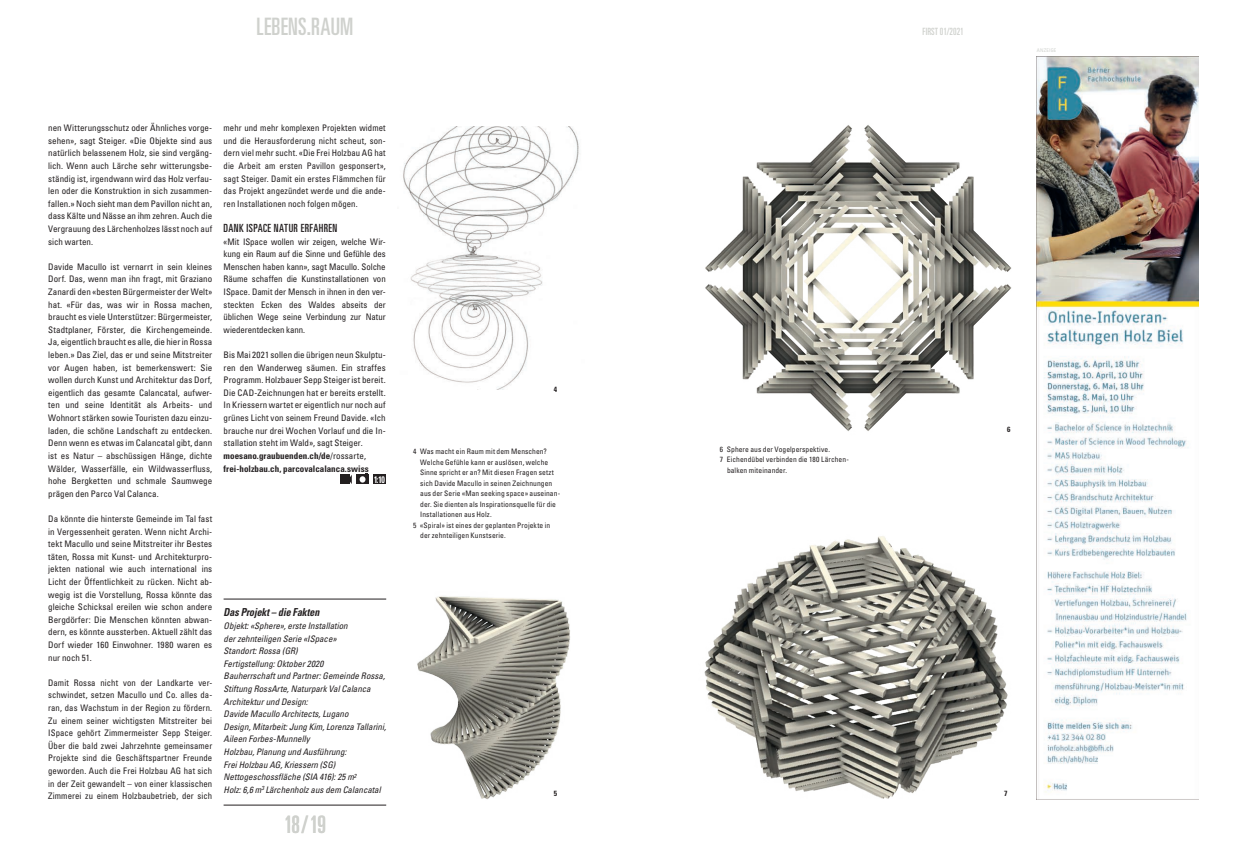
<style>
.page{position:relative;width:1248px;height:842px;background:#fff}
.page>*{position:absolute;margin:0;border:0;box-sizing:border-box;transform-origin:0 0}
.t1{font:ultra-condensed 24px "Univers LT Std";letter-spacing:.01em;color:#cfd1cd;scale:.95 1}
.t2{font:ultra-condensed 11.2px "Univers LT Std";letter-spacing:.035em;color:#231f20}
.t3{font:italic 700 condensed 11px "Univers LT Std";letter-spacing:-.01em;color:#231f20;scale:.9 1}
.t4{font:ultra-condensed 10px "Univers LT Std";letter-spacing:.005em;color:#cfd1cd;scale:.95 1}
.t5{font:700 condensed 9.5px "Univers LT";color:#fff;scale:.81 1}
.t6{font:condensed 9px/12.6px "Univers LT Std";letter-spacing:.005em;color:#231f20;text-align:justify}
.t7{font:italic condensed 9px/12.6px "Univers LT Std";color:#231f20}
.t8{font:condensed 7.5px "Univers LT Std";letter-spacing:.01em;color:#231f20}
.t9{font:700 condensed 7.5px "Univers LT Std";color:#231f20}
.t10{font:condensed 5px "Univers LT Std";letter-spacing:.04em;color:#cfd1cd}
.s1{font-weight:700}
</style>
<div class="page">
<hr style="left:223px;top:599px;width:163px;height:1px;background:#231f20">
<hr style="left:223px;top:805px;width:163px;height:1px;background:#231f20">
<img style="left:1036px;top:56px;width:162px;height:743px">
<img style="left:705px;top:125px;width:307px;height:306px">
<img style="left:704px;top:536px;width:304px;height:263px">
<img style="left:403px;top:126px;width:176px;height:264px">
<div style="left:339px;top:475px;width:10px;height:9px;background:#231f20"></div>
<svg style="left:349px;top:475px;width:3px;height:9px"></svg>
<svg style="left:356px;top:475px;width:12px;height:9px"></svg>
<div style="left:359px;top:476px;width:6px;height:7px;background:#fff;border-radius:50%"></div>
<div style="left:373px;top:475px;width:13px;height:9px;background:#231f20"></div>
<img style="left:417px;top:596px;width:153px;height:204px">
<h1 class="t1" style="left:256px;top:13px;width:103px">LEBENS.RAUM</h1>
<p class="t4" style="left:922px;top:26px;width:45px">FIRST 01/2021</p>
<p class="t6" style="left:48px;top:122px;width:165px">nen Witterungsschutz oder Ähnliches vorge&shy;sehen», sagt Steiger. «Die Objekte sind aus natürlich belassenem Holz, sie sind vergäng&shy;lich. Wenn auch Lärche sehr witterungsbe&shy;ständig ist, irgendwann wird das Holz verfau&shy;len oder die Konstruktion in sich zusammen&shy;fallen.» Noch sieht man dem Pavillon nicht an, dass Kälte und Nässe an ihm zehren. Auch die Vergrauung des Lärchenholzes lässt noch auf sich warten.</p>
<p class="t6" style="left:48px;top:260px;width:165px">Davide Macullo ist vernarrt in sein kleines Dorf. Das, wenn man ihn fragt, mit Graziano Zanardi den «besten Bürgermeister der Welt» hat. «Für das, was wir in Rossa machen, braucht es viele Unterstützer: Bürgermeister, Stadtplaner, Förster, die Kirchengemeinde.<br>Ja, eigentlich braucht es alle, die hier in Rossa leben.» Das Ziel, das er und seine Mitstreiter vor Augen haben, ist bemerkenswert: Sie wollen durch Kunst und Architektur das Dorf, eigentlich das gesamte Calancatal, aufwer&shy;ten und seine Identität als Arbeits- und Wohnort stärken sowie Touristen dazu einzu&shy;laden, die schöne Landschaft zu entdecken.<br>Denn wenn es etwas im Calancatal gibt, dann ist es Natur – abschüssigen Hänge, dichte Wälder, Wasserfälle, ein Wildwasserfluss, hohe Bergketten und schmale Saumwege prägen den Parco Val Calanca.</p>
<p class="t6" style="left:48px;top:512px;width:165px">Da könnte die hinterste Gemeinde im Tal fast in Vergessenheit geraten. Wenn nicht Archi&shy;tekt Macullo und seine Mitstreiter ihr Bestes täten, Rossa mit Kunst- und Architekturpro&shy;jekten national wie auch international ins Licht der Öffentlichkeit zu rücken. Nicht ab&shy;wegig ist die Vorstellung, Rossa könnte das gleiche Schicksal ereilen wie schon andere Bergdörfer: Die Menschen könnten abwan&shy;dern, es könnte aussterben. Aktuell zählt das Dorf wieder 160 Einwohner. 1980 waren es nur noch 51.</p>
<p class="t6" style="left:48px;top:676px;width:165px">Damit Rossa nicht von der Landkarte ver&shy;schwindet, setzen Macullo und Co. alles da&shy;ran, das Wachstum in der Region zu fördern.<br>Zu einem seiner wichtigsten Mitstreiter bei ISpace gehört Zimmermeister Sepp Steiger.<br>Über die bald zwei Jahrzehnte gemeinsamer Projekte sind die Geschäftspartner Freunde geworden. Auch die Frei Holzbau AG hat sich in der Zeit gewandelt – von einer klassischen Zimmerei zu einem Holzbaubetrieb, der sich</p>
<p class="t6" style="left:223px;top:122px;width:164px">mehr und mehr komplexen Projekten widmet und die Herausforderung nicht scheut, son&shy;dern viel mehr sucht. «Die Frei Holzbau AG hat die Arbeit am ersten Pavillon gesponsert», sagt Steiger. Damit ein erstes Flämmchen für das Projekt angezündet werde und die ande&shy;ren Installationen noch folgen mögen.</p>
<p class="t2" style="left:223px;top:222px;width:115px">DANK ISPACE NATUR ERFAHREN</p>
<p class="t6" style="left:223px;top:235px;width:164px">«Mit ISpace wollen wir zeigen, welche Wir&shy;kung ein Raum auf die Sinne und Gefühle des Menschen haben kann», sagt Macullo. Solche Räume schaffen die Kunstinstallationen von ISpace. Damit der Mensch in ihnen in den ver&shy;steckten Ecken des Waldes abseits der üblichen Wege seine Verbindung zur Natur wiederentdecken kann.</p>
<p class="t6" style="left:223px;top:348px;width:164px;text-align:left">Bis Mai 2021 sollen die übrigen neun Skulptu&shy;ren den Wanderweg säumen. Ein straffes Programm. Holzbauer Sepp Steiger ist bereit.<br>Die CAD-Zeichnungen hat er bereits erstellt.<br>In Kriessern wartet er eigentlich nur noch auf grünes Licht von seinem Freund Davide. «Ich brauche nur drei Wochen Vorlauf und die In&shy;stallation steht im Wald», sagt Steiger. <span class="s1">moesano.graubuenden.ch/de</span>/rossarte, <span class="s1">frei-holzbau.ch, parcovalcalanca.swiss</span></p>
<p class="t5" style="left:374px;top:474px;width:15px">1:10</p>
<p class="t3" style="left:223px;top:606px;width:108px">Das Projekt – die Fakten</p>
<p class="t7" style="left:223px;top:619px;width:164px">Objekt: «Sphere», erste Installation<br>der zehnteiligen Serie «ISpace»<br>Standort: Rossa (GR)<br>Fertigstellung: Oktober 2020<br>Bauherrschaft und Partner: Gemeinde Rossa, Stiftung RossArte, Naturpark Val Calanca Architektur und Design:<br>Davide Macullo Architects, Lugano<br>Design, Mitarbeit: Jung Kim, Lorenza Tallarini, Aileen Forbes-Munnelly<br>Holzbau, Planung und Ausführung:<br>Frei Holzbau AG, Kriessern (SG)<br>Nettogeschossfläche (SIA 416): 25 m<sup>2<br></sup>Holz: 6,6 m<sup>3</sup> Lärchenholz aus dem Calancatal</p>
<h1 class="t1" style="left:284px;top:811px;width:45px">18/19</h1>
<p class="t9" style="left:554px;top:384px;width:5px">4</p>
<p class="t8" style="left:413px;top:447px;width:135px">4 Was macht ein Raum mit dem Menschen?</p>
<p class="t8" style="left:420px;top:457px;width:129px">Welche Gefühle kann er auslösen, welche</p>
<p class="t8" style="left:420px;top:468px;width:135px">Sinne spricht er an? Mit diesen Fragen setzt</p>
<p class="t8" style="left:420px;top:478px;width:133px">sich Davide Macullo in seinen Zeichnungen</p>
<p class="t8" style="left:420px;top:489px;width:141px">aus der Serie «Man seeking space» auseinan-</p>
<p class="t8" style="left:420px;top:499px;width:137px">der. Sie dienten als Inspirationsquelle für die</p>
<p class="t8" style="left:420px;top:510px;width:73px">Installationen aus Holz.</p>
<p class="t8" style="left:413px;top:520px;width:139px">5 «Spiral» ist eines der geplanten Projekte in</p>
<p class="t8" style="left:420px;top:531px;width:87px">der zehnteiligen Kunstserie.</p>
<p class="t9" style="left:554px;top:789px;width:5px">5</p>
<p class="t8" style="left:720px;top:444px;width:112px">6 Sphere aus der Vogelperspektive.</p>
<p class="t8" style="left:720px;top:455px;width:130px">7 Eichendübel verbinden die 180 Lärchen-</p>
<p class="t8" style="left:727px;top:465px;width:61px">balken miteinander.</p>
<p class="t10" style="left:1036px;top:47px;width:21px">ANZEIGE</p>
<p class="t9" style="left:1006px;top:424px;width:5px">6</p>
<p class="t9" style="left:1004px;top:789px;width:5px">7</p>
</div>
